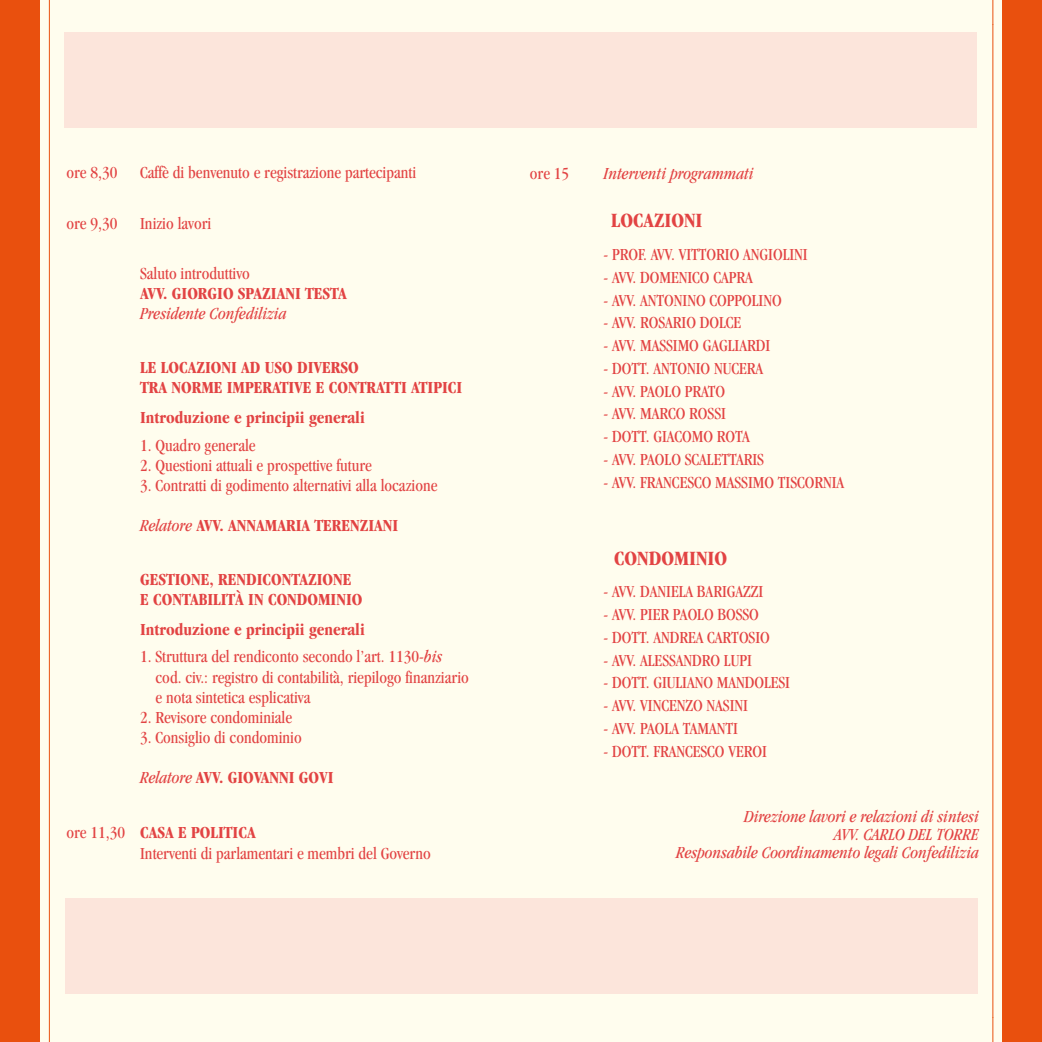
<style>
.page{position:relative;width:1042px;height:1042px;background:#fff}
.page>*{position:absolute;margin:0;border:0;box-sizing:border-box;transform-origin:0 0}
.t1{font:700 condensed 21px "Garamond";color:#e24343}
.t2{font:condensed 17.5px/20.1px "Garamond";color:#e24343}
.t3{font:700 condensed 17.5px/20.1px "Garamond";color:#e24343}
.t4{font:italic condensed 17.5px/18.4px "Garamond";color:#e24343;text-align:right}
.s1{font-weight:400;font-style:italic}
.s2{font-style:italic}
.s3{font-weight:700}
</style>
<div class="page">
<div style="left:39px;top:0;width:963px;height:1042px;background:#fffdee"></div>
<div style="left:0;top:0;width:39px;height:1042px;background:#e9500e"></div>
<div style="left:1002px;top:0;width:40px;height:1042px;background:#e9500e"></div>
<svg style="left:992px;top:0;width:1px;height:25px"></svg>
<svg style="left:992px;top:1017px;width:1px;height:25px"></svg>
<hr style="left:992px;top:25px;width:1px;height:992px;background:#e9500e">
<div style="left:64px;top:32px;width:913px;height:96px;background:#fce5db"></div>
<hr style="left:49px;top:0;width:1px;height:1042px;background:#e9500e">
<div style="left:65px;top:898px;width:913px;height:95px;background:#fce5db"></div>
<p class="t2" style="left:66px;top:163px;width:52px">ore 8,30</p>
<p class="t2" style="left:140px;top:163px;width:278px">Caffè di benvenuto e registrazione partecipanti</p>
<p class="t2" style="left:66px;top:215px;width:52px">ore 9,30</p>
<p class="t2" style="left:140px;top:215px;width:73px">Inizio lavori</p>
<p class="t2" style="left:140px;top:265px;width:111px">Saluto introduttivo</p>
<p class="t3" style="left:140px;top:285px;width:208px">AVV. GIORGIO SPAZIANI TESTA</p>
<p class="t4" style="left:140px;top:306px;width:148px">Presidente Confedilizia</p>
<p class="t3" style="left:140px;top:359px;width:323px">LE LOCAZIONI AD USO DIVERSO<br>TRA NORME IMPERATIVE E CONTRATTI ATIPICI</p>
<p class="t3" style="left:140px;top:409px;width:226px">Introduzione e principii generali</p>
<p class="t2" style="left:140px;top:436px;width:117px">1. Quadro generale</p>
<p class="t2" style="left:140px;top:456px;width:233px">2. Questioni attuali e prospettive future</p>
<p class="t2" style="left:140px;top:476px;width:299px">3. Contratti di godimento alternativi alla locazione</p>
<p class="t3" style="left:140px;top:517px;width:259px"><span class="s1">Relatore</span> AVV. ANNAMARIA TERENZIANI</p>
<p class="t3" style="left:140px;top:570px;width:224px">GESTIONE, RENDICONTAZIONE<br>E CONTABILITÀ IN CONDOMINIO</p>
<p class="t3" style="left:140px;top:621px;width:226px">Introduzione e principii generali</p>
<p class="t2" style="left:156px;top:648px;width:315px;text-indent:-15px">1. Struttura del rendiconto secondo l’art. 1130-<span class="s2">bis </span>cod. civ.: registro di contabilità, riepilogo finanziario e nota sintetica esplicativa</p>
<p class="t2" style="left:140px;top:708px;width:153px">2. Revisore condominiale</p>
<p class="t2" style="left:140px;top:729px;width:163px">3. Consiglio di condominio</p>
<p class="t3" style="left:140px;top:769px;width:195px"><span class="s1">Relatore</span> AVV. GIOVANNI GOVI</p>
<p class="t2" style="left:140px;top:823px;width:292px;line-height:21px;text-indent:-74px">ore 11,30 <span class="s3">CASA E POLITICA<br></span>Interventi di parlamentari e membri del Governo</p>
<p class="t2" style="left:530px;top:165px;width:41px">ore 15</p>
<p class="t4" style="left:603px;top:166px;width:152px">Interventi programmati</p>
<p class="t1" style="left:611px;top:213px;width:93px">LOCAZIONI</p>
<p class="t2" style="left:603px;top:246px;width:206px">- PROF. AVV. VITTORIO ANGIOLINI</p>
<p class="t2" style="left:603px;top:269px;width:151px">- AVV. DOMENICO CAPRA</p>
<p class="t2" style="left:603px;top:291px;width:180px">- AVV. ANTONINO COPPOLINO</p>
<p class="t2" style="left:603px;top:314px;width:139px">- AVV. ROSARIO DOLCE</p>
<p class="t2" style="left:603px;top:337px;width:168px">- AVV. MASSIMO GAGLIARDI</p>
<p class="t2" style="left:603px;top:360px;width:161px">- DOTT. ANTONIO NUCERA</p>
<p class="t2" style="left:603px;top:382px;width:123px">- AVV. PAOLO PRATO</p>
<p class="t2" style="left:603px;top:405px;width:124px">- AVV. MARCO ROSSI</p>
<p class="t2" style="left:603px;top:428px;width:148px">- DOTT. GIACOMO ROTA</p>
<p class="t2" style="left:603px;top:451px;width:162px">- AVV. PAOLO SCALETTARIS</p>
<p class="t2" style="left:603px;top:473px;width:242px">- AVV. FRANCESCO MASSIMO TISCORNIA</p>
<p class="t1" style="left:614px;top:550px;width:115px">CONDOMINIO</p>
<p class="t2" style="left:603px;top:583px;width:161px">- AVV. DANIELA BARIGAZZI</p>
<p class="t2" style="left:603px;top:606px;width:157px">- AVV. PIER PAOLO BOSSO</p>
<p class="t2" style="left:603px;top:629px;width:168px">- DOTT. ANDREA CARTOSIO</p>
<p class="t2" style="left:603px;top:651px;width:150px">- AVV. ALESSANDRO LUPI</p>
<p class="t2" style="left:603px;top:674px;width:188px">- DOTT. GIULIANO MANDOLESI</p>
<p class="t2" style="left:603px;top:697px;width:146px">- AVV. VINCENZO NASINI</p>
<p class="t2" style="left:603px;top:720px;width:136px">- AVV. PAOLA TAMANTI</p>
<p class="t2" style="left:603px;top:742px;width:165px">- DOTT. FRANCESCO VEROI</p>
<p class="t4" style="left:676px;top:808px;width:304px">Direzione lavori e relazioni di sintesi<br>AVV. CARLO DEL TORRE<br>Responsabile Coordinamento legali Confedilizia</p>
</div>
